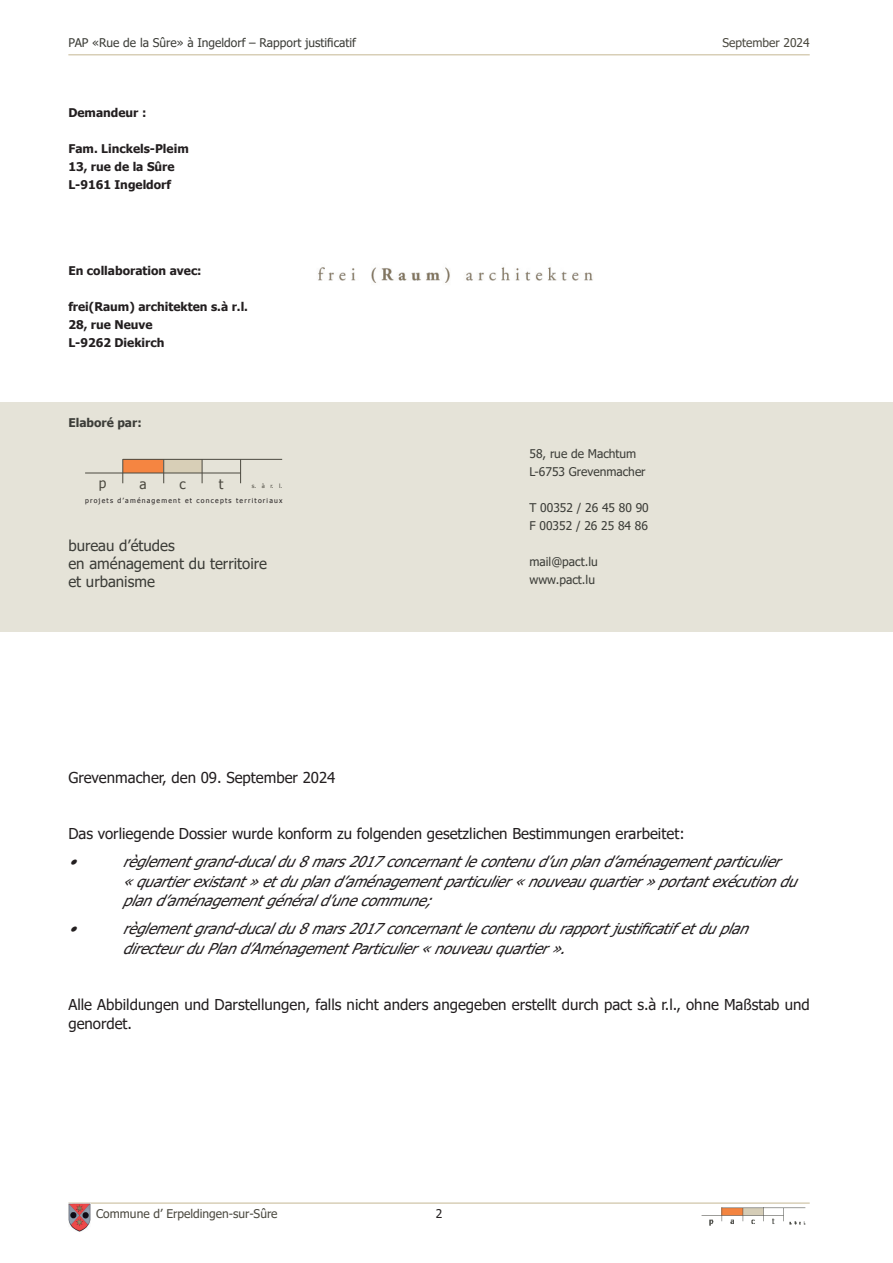
<style>
.page{position:relative;width:893px;height:1263px;background:#fff}
.page>*{position:absolute;margin:0;border:0;box-sizing:border-box;transform-origin:0 0}
.t1{font:italic 15px/19.5px "Tahoma";color:#231f20}
.t2{font:15px/19.5px "Tahoma";color:#231f20}
.t3{font:15px/18px "Tahoma";color:#3c3d38}
.t4{font:13.65px "Tahoma";color:#4b4940}
.t5{font:12px/18px "Tahoma";color:#3c3d38}
.t6{font:700 12px/18px "Tahoma";color:#231f20}
.t7{font:12px "Tahoma";color:#4b4940}
.t8{font:700 12px "Tahoma";color:#3c3d38}
.t9{font:12px "Tahoma";color:#231f20}
.t10{font:6.9px "Tahoma";letter-spacing:.175em;color:#231f20}
.t11{font:5.85px "Tahoma";color:#4b4940}
</style>
<div class="page">
<hr style="left:68px;top:1202px;width:742px;height:2px;background:#d8cfb7">
<img style="left:701px;top:1208px;width:105px;height:18px">
<hr style="left:68px;top:54px;width:742px;height:2px;background:#d8cfb7">
<img style="left:68px;top:1204px;width:23px;height:27px">
<div style="left:0;top:402px;width:893px;height:229px;background:#e5e3d8"></div>
<div style="left:123px;top:459px;width:41px;height:14px;background:#f58541"></div>
<div style="left:164px;top:459px;width:38px;height:14px;background:#d8cfb7"></div>
<svg style="left:123px;top:460px;width:1px;height:23px"></svg>
<svg style="left:163px;top:460px;width:1px;height:23px"></svg>
<svg style="left:202px;top:460px;width:1px;height:23px"></svg>
<svg style="left:240px;top:460px;width:1px;height:23px"></svg>
<hr style="left:123px;top:459px;width:159px;height:1px;background:#4b4940">
<hr style="left:85px;top:473px;width:156px;height:1px;background:#4b4940">
<img style="left:318px;top:267px;width:275px;height:16px">
<p class="t5" style="left:68px;top:34px;width:289px">PAP «Rue de la Sûre» à Ingeldorf – Rapport justificatif</p>
<p class="t6" style="left:68px;top:104px;width:79px">Demandeur :</p>
<p class="t6" style="left:68px;top:140px;width:122px">Fam. Linckels-Pleim<br>13, rue de la Sûre<br>L-9161 Ingeldorf</p>
<p class="t6" style="left:68px;top:262px;width:135px">En collaboration avec:</p>
<p class="t6" style="left:68px;top:298px;width:181px">frei(Raum) architekten s.à r.l.<br>28, rue Neuve<br>L-9262 Diekirch</p>
<p class="t8" style="left:68px;top:414px;width:75px">Elaboré par:</p>
<p class="t4" style="left:99px;top:474px;width:9px">p</p>
<p class="t4" style="left:140px;top:475px;width:9px">a</p>
<p class="t4" style="left:180px;top:475px;width:8px">c</p>
<p class="t4" style="left:219px;top:475px;width:6px">t</p>
<p class="t11" style="left:252px;top:482px;width:32px">s. à r. l.</p>
<p class="t10" style="left:85px;top:496px;width:199px">projets d’aménagement et concepts territoriaux</p>
<p class="t3" style="left:68px;top:537px;width:200px">bureau d’études<br>en aménagement du territoire et urbanisme</p>
<p class="t2" style="left:68px;top:769px;width:269px">Grevenmacher, den 09. September 2024</p>
<p class="t7" style="left:722px;top:34px;width:89px">September 2024</p>
<p class="t5" style="left:529px;top:446px;width:118px">58, rue de Machtum<br>L-6753 Grevenmacher</p>
<p class="t5" style="left:529px;top:500px;width:121px">T 00352 / 26 45 80 90<br>F 00352 / 26 25 84 86</p>
<p class="t5" style="left:529px;top:554px;width:70px">mail@pact.lu www.pact.lu</p>
<p class="t2" style="left:68px;top:825px;width:618px">Das vorliegende Dossier wurde konform zu folgenden gesetzlichen Bestimmungen erarbeitet:</p>
<p class="t1" style="left:68px;top:853px;width:18px">•</p>
<p class="t1" style="left:122px;top:853px;width:685px">règlementgrand-ducaldu8mars2017concernantlecontenud’unpland’aménagementparticulier «quartierexistant»etdupland’aménagementparticulier«nouveauquartier»portantexécutiondu pland’aménagementgénérald’unecommune;</p>
<p class="t1" style="left:68px;top:920px;width:18px">•</p>
<p class="t1" style="left:122px;top:920px;width:636px">règlementgrand-ducaldu8mars2017concernantlecontenudurapportjustificatifetduplan directeurduPland’AménagementParticulier«nouveauquartier».</p>
<p class="t2" style="left:68px;top:995px;width:743px">Alle Abbildungen und Darstellungen, falls nicht anders angegeben erstellt durch pact s.à r.l., ohne Maßstab und genordet.</p>
<p class="t7" style="left:96px;top:1206px;width:183px">Commune d’ Erpeldingen-sur-Sûre</p>
<p class="t9" style="left:436px;top:1206px;width:8px">2</p>
</div>
